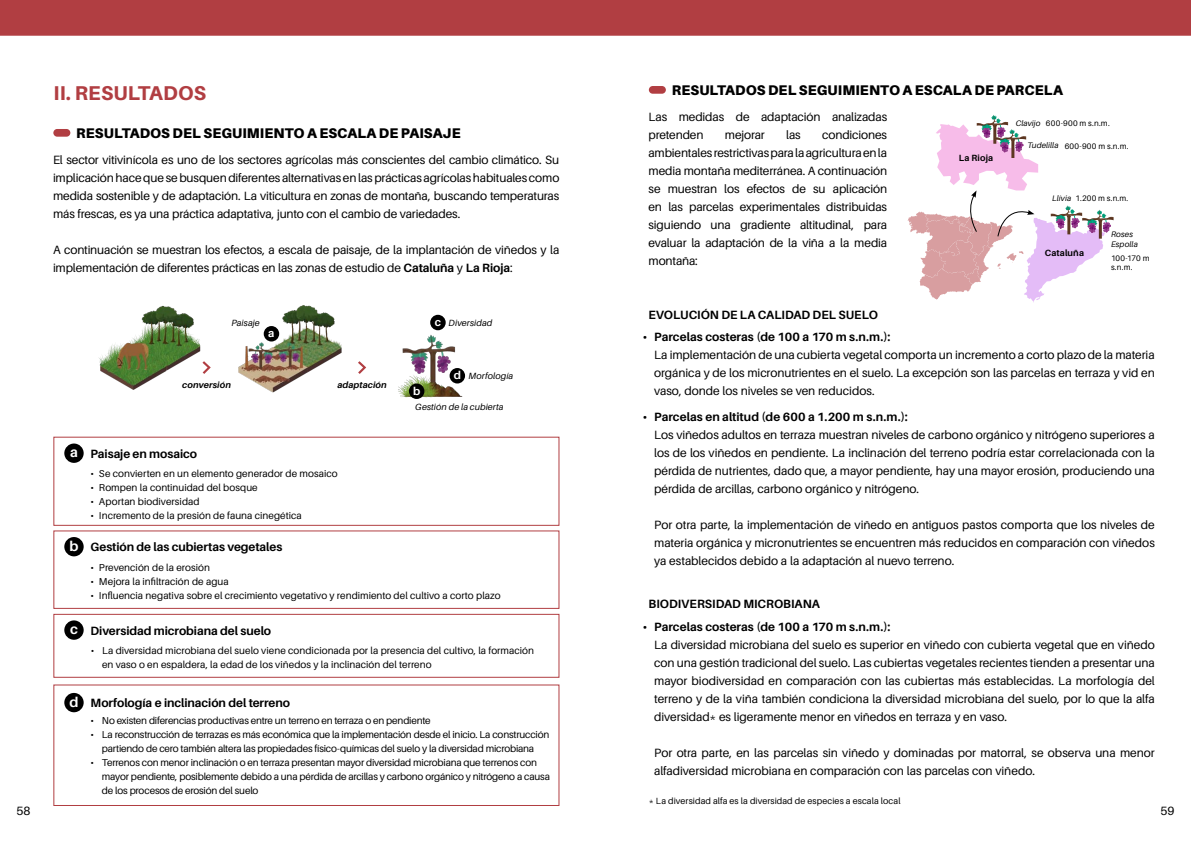
<style>
.page{position:relative;width:1191px;height:842px;background:#fff}
.page>*{position:absolute;margin:0;border:0;box-sizing:border-box;transform-origin:0 0}
.Subtítol{font:800 20px "Aileron";letter-spacing:.01em;color:#b13e42}
.Text_-_12{font:900 14px "Aileron";letter-spacing:.01em;color:#000}
.Text_-_12-2{font:700 14px "Aileron";color:#fff}
.Text_-_VINYETA{font:12px/18px "Aileron";letter-spacing:-.005em;color:#000;text-align:justify}
.Text_-_12-3{font:12px/18px "Aileron";letter-spacing:-.015em;color:#000}
.Text_-_12-4{font:700 12px "Aileron";color:#000}
.Text_-_12-5{font:700 11.2px "Aileron";color:#fff}
.t1{font:10px/14px "Aileron";letter-spacing:-.01em;color:#000}
.Text{font:9px "Aileron";letter-spacing:.01em;color:#000}
.Text-2{font:italic 9px "Aileron";letter-spacing:.01em;color:#000}
.Text-3{font:italic 700 9px "Aileron";letter-spacing:.01em;color:#000}
.Text-4{font:700 9px "Aileron";letter-spacing:.01em;color:#000}
.Text-5{font:8px/9px "Aileron";letter-spacing:.035em;color:#000}
.Text-6{font:italic 8px "Aileron";letter-spacing:.015em;color:#000}
.s1{font-weight:700}
</style>
<div class="page">
<div style="left:0;top:0;width:1191px;height:36px;background:#b13e42"></div>
<div style="left:430px;top:315px;width:16px;height:15px;background:#000;border-radius:50%"></div>
<img style="left:98px;top:305px;width:103px;height:85px">
<img style="left:238px;top:305px;width:104px;height:88px">
<img style="left:398px;top:330px;width:68px;height:69px">
<div style="left:409px;top:383px;width:15px;height:16px;background:#000;border-radius:50%"></div>
<svg style="left:202px;top:361px;width:9px;height:13px"></svg>
<svg style="left:358px;top:361px;width:8px;height:13px"></svg>
<div style="left:649px;top:86px;width:17px;height:8px;background:#b13e42;border-radius:4px"></div>
<div style="left:53px;top:129px;width:17px;height:8px;background:#b13e42;border-radius:4px"></div>
<div style="left:53px;top:437px;width:506px;height:89px;border:1px solid #b13e42"></div>
<div style="left:53px;top:530px;width:506px;height:79px;border:1px solid #b13e42"></div>
<div style="left:53px;top:684px;width:506px;height:122px;border:1px solid #b13e42"></div>
<div style="left:53px;top:614px;width:506px;height:64px;border:1px solid #b13e42"></div>
<div style="left:64px;top:537px;width:20px;height:19px;background:#000;border-radius:50%"></div>
<div style="left:64px;top:443px;width:20px;height:20px;background:#000;border-radius:50%"></div>
<div style="left:64px;top:693px;width:20px;height:19px;background:#000;border-radius:50%"></div>
<div style="left:64px;top:620px;width:20px;height:20px;background:#000;border-radius:50%"></div>
<svg style="left:907px;top:115px;width:206px;height:187px"></svg>
<p class="Subtítol" style="left:53px;top:81px;width:154px">II. RESULTADOS</p>
<p class="Text_-_12" style="left:76px;top:125px;width:386px">RESULTADOS DEL SEGUIMIENTO A ESCALA DE PAISAJE</p>
<p class="Text_-_12-3" style="left:53px;top:151px;width:508px;text-align:justify">El sector vitivinícola es uno de los sectores agrícolas más conscientes del cambio climático. Su implicación hace que se busquen diferentes alternativas en las prácticas agrícolas habituales como medida sostenible y de adaptación. La viticultura en zonas de montaña, buscando temperaturas más frescas, es ya una práctica adaptativa, junto con el cambio de variedades.</p>
<p class="Text_-_12-3" style="left:53px;top:241px;width:508px">A continuación se muestran los efectos, a escala de paisaje, de la implantación de viñedos y la implementación de diferentes prácticas en las zonas de estudio de <span class="s1">Cataluña</span> y <span class="s1">La Rioja</span>:</p>
<p class="Text-2" style="left:231px;top:318px;width:30px">Paisaje</p>
<p class="Text-2" style="left:448px;top:318px;width:45px">Diversidad</p>
<p class="Text_-_12-5" style="left:435px;top:315px;width:8px">c</p>
<p class="Text_-_12-5" style="left:268px;top:327px;width:8px">a</p>
<p class="Text-3" style="left:182px;top:379px;width:50px">conversión</p>
<p class="Text-3" style="left:337px;top:379px;width:51px">adaptación</p>
<p class="Text_-_12-5" style="left:413px;top:385px;width:9px">b</p>
<p class="Text_-_12-5" style="left:454px;top:369px;width:9px">d</p>
<p class="Text-2" style="left:468px;top:371px;width:46px">Morfología</p>
<p class="Text-2" style="left:415px;top:402px;width:90px">Gestión de la cubierta</p>
<p class="Text_-_12-2" style="left:70px;top:444px;width:9px">a</p>
<p class="Text_-_12-2" style="left:69px;top:539px;width:11px">b</p>
<p class="Text_-_12-4" style="left:90px;top:447px;width:108px">Paisaje en mosaico</p>
<p class="t1" style="left:90px;top:467px;width:249px">• Se convierten en un elemento generador de mosaico</p>
<p class="t1" style="left:90px;top:481px;width:169px">• Rompen la continuidad del bosque</p>
<p class="t1" style="left:90px;top:495px;width:111px">• Aportan biodiversidad</p>
<p class="t1" style="left:90px;top:509px;width:213px">• Incremento de la presión de fauna cinegética</p>
<p class="Text_-_12-4" style="left:90px;top:540px;width:193px">Gestión de las cubiertas vegetales</p>
<p class="t1" style="left:90px;top:560px;width:121px">• Prevención de la erosión</p>
<p class="t1" style="left:90px;top:574px;width:140px">• Mejora la infiltración de agua</p>
<p class="t1" style="left:90px;top:588px;width:411px">• Influencia negativa sobre el crecimiento vegetativo y rendimiento del cultivo a corto plazo</p>
<p class="Text_-_12" style="left:671px;top:82px;width:393px">RESULTADOS DEL SEGUIMIENTO A ESCALA DE PARCELA</p>
<p class="Text_-_12-3" style="left:648px;top:108px;width:240px">Las medidas de adaptación analizadas pretenden</p>
<p class="Text_-_12-3" style="left:648px;top:126px;width:240px;text-align:justify;text-indent:174px">condiciones ambientales restrictivas para la agricultura en la media montaña mediterránea. A continuación se muestran los efectos de su aplicación en las parcelas experimentales distribuidas siguiendo una gradiente altitudinal, para evaluar la adaptación de la viña a la media montaña:</p>
<p class="Text_-_12-3" style="left:725px;top:126px;width:41px">mejorar</p>
<p class="Text_-_12-3" style="left:786px;top:126px;width:16px">las</p>
<p class="Text_-_12-4" style="left:648px;top:308px;width:231px">EVOLUCIÓN DE LA CALIDAD DEL SUELO</p>
<p class="Text-4" style="left:959px;top:153px;width:36px">La Rioja</p>
<p class="Text-6" style="left:1015px;top:119px;width:26px">Clavijo</p>
<p class="Text-6" style="left:1027px;top:141px;width:32px">Tudelilla</p>
<p class="Text-5" style="left:1046px;top:119px;width:65px">600-900 m s.n.m.</p>
<p class="Text-5" style="left:1064px;top:142px;width:65px">600-900 m s.n.m.</p>
<p class="Text-6" style="left:1052px;top:194px;width:20px">Llívia</p>
<p class="Text-5" style="left:1075px;top:194px;width:54px">1.200 m s.n.m.</p>
<p class="Text-4" style="left:1044px;top:247px;width:41px">Cataluña</p>
<p class="Text-6" style="left:1111px;top:230px;width:24px">Roses</p>
<p class="Text-6" style="left:1111px;top:240px;width:28px">Espolla</p>
<p class="Text-5" style="left:1111px;top:254px;width:40px">100-170 m s.n.m.</p>
<p class="Text_-_12-4" style="left:643px;top:331px;width:249px">• Parcelas costeras (de 100 a 170 m s.n.m.):</p>
<p class="Text_-_VINYETA" style="left:654px;top:346px;width:502px">La implementación de una cubierta vegetal comporta un incremento a corto plazo de la materia orgánica y de los micronutrientes en el suelo. La excepción son las parcelas en terraza y vid en vaso, donde los niveles se ven reducidos.</p>
<p class="Text_-_12-4" style="left:643px;top:410px;width:266px">• Parcelas en altitud (de 600 a 1.200 m s.n.m.):</p>
<p class="Text_-_VINYETA" style="left:654px;top:426px;width:502px">Los viñedos adultos en terraza muestran niveles de carbono orgánico y nitrógeno superiores a los de los viñedos en pendiente. La inclinación del terreno podría estar correlacionada con la pérdida de nutrientes, dado que, a mayor pendiente, hay una mayor erosión, produciendo una pérdida de arcillas, carbono orgánico y nitrógeno.</p>
<p class="Text_-_VINYETA" style="left:654px;top:516px;width:502px">Por otra parte, la implementación de viñedo en antiguos pastos comporta que los niveles de materia orgánica y micronutrientes se encuentren más reducidos en comparación con viñedos ya establecidos debido a la adaptación al nuevo terreno.</p>
<p class="Text_-_12-4" style="left:648px;top:597px;width:173px">BIODIVERSIDAD MICROBIANA</p>
<p class="Text_-_12-4" style="left:643px;top:620px;width:249px">• Parcelas costeras (de 100 a 170 m s.n.m.):</p>
<p class="Text_-_VINYETA" style="left:654px;top:635px;width:502px">La diversidad microbiana del suelo es superior en viñedo con cubierta vegetal que en viñedo con una gestión tradicional del suelo. Las cubiertas vegetales recientes tienden a presentar una mayor biodiversidad en comparación con las cubiertas más establecidas. La morfología del terreno y de la viña también condiciona la diversidad microbiana del suelo, por lo que la alfa diversidad* es ligeramente menor en viñedos en terraza y en vaso.</p>
<p class="Text_-_VINYETA" style="left:654px;top:743px;width:502px">Por otra parte, en las parcelas sin viñedo y dominadas por matorral, se observa una menor alfadiversidad microbiana en comparación con las parcelas con viñedo.</p>
<p class="Text_-_12-4" style="left:90px;top:624px;width:182px">Diversidad microbiana del suelo</p>
<p class="Text_-_12-2" style="left:70px;top:621px;width:9px">c</p>
<p class="t1" style="left:102px;top:644px;width:433px;text-indent:-11px">• La diversidad microbiana del suelo viene condicionada por la presencia del cultivo, la formación en vaso o en espaldera, la edad de los viñedos y la inclinación del terreno</p>
<p class="Text_-_12-2" style="left:69px;top:694px;width:11px">d</p>
<p class="Text_-_12-4" style="left:90px;top:696px;width:201px">Morfología e inclinación del terreno</p>
<p class="t1" style="left:91px;top:713px;width:341px">• No existen diferencias productivas entre un terreno en terraza o en pendiente</p>
<p class="t1" style="left:91px;top:727px;width:460px;text-align:center">• La reconstrucción de terrazas es más económica que la implementación desde el inicio. La construcción partiendo de cero también altera las propiedades físico-químicas del suelo y la diversidad microbiana</p>
<p class="t1" style="left:102px;top:755px;width:449px;text-indent:-11px">• Terrenos con menor inclinación o en terraza presentan mayor diversidad microbiana que terrenos con mayor pendiente, posiblemente debido a una pérdida de arcillas y carbono orgánico y nitrógeno a causa de los procesos de erosión del suelo</p>
<p class="Text" style="left:649px;top:795px;width:253px">* La diversidad alfa es la diversidad de especies a escala local</p>
<p class="Text_-_VINYETA" style="left:16px;top:802px;width:15px">58</p>
<p class="Text_-_VINYETA" style="left:1160px;top:802px;width:15px">59</p>
</div>
